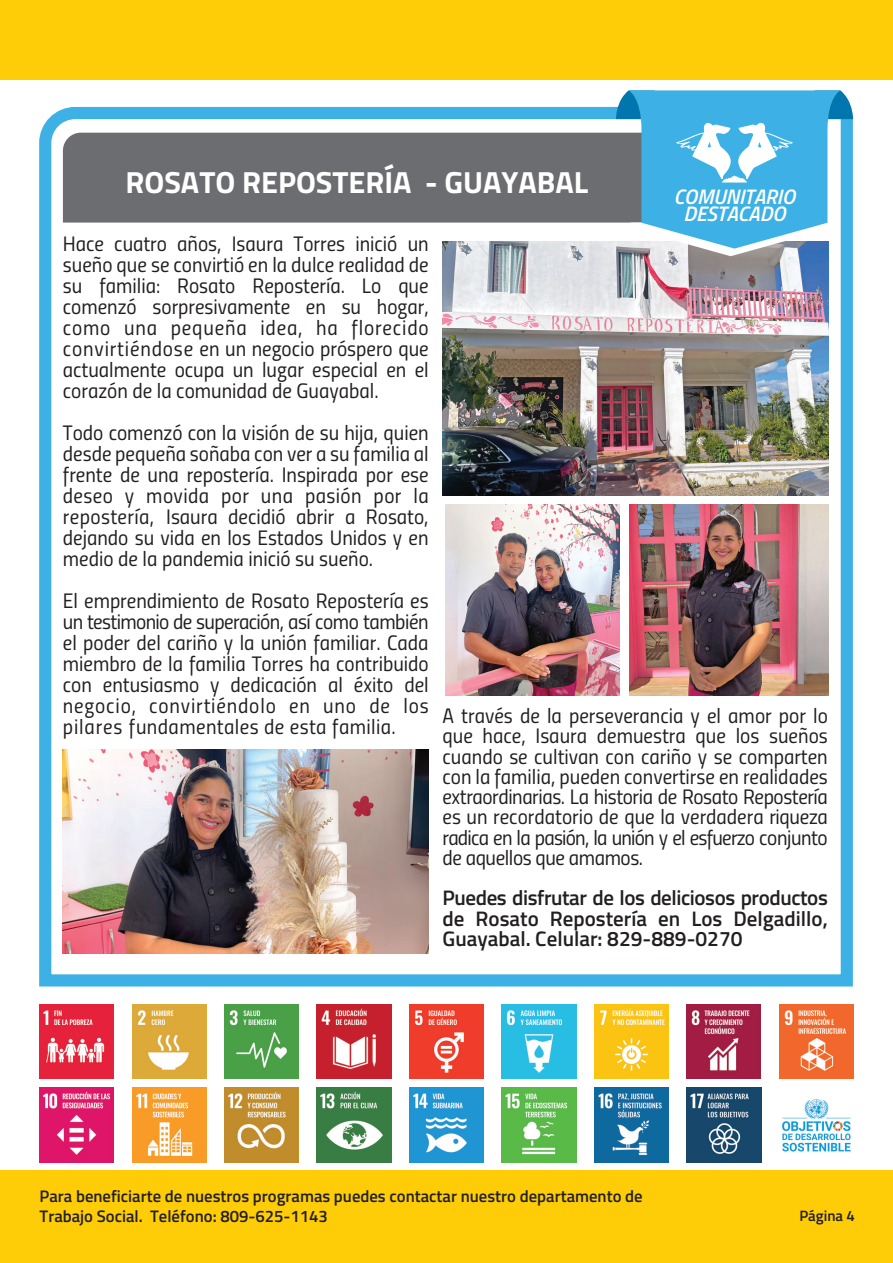
<style>
.page{position:relative;width:893px;height:1263px;background:#fff}
.page>*{position:absolute;margin:0;border:0;box-sizing:border-box;transform-origin:0 0}
.t1{font:700 30.6px "Titillium Web";color:#fff}
.t2{font:21px/21px "Titillium Regular Upright";color:#231f20;text-align:justify}
.t3{font:600 21px/20.2px "Titillium";color:#231f20;text-align:justify}
.t4{font:italic 600 21px/17.1px "Titillium Web";letter-spacing:-.005em;color:#fff;text-align:center}
.t5{font:600 16.65px/20.1px "Titillium Web";color:#231f20}
.t6{font:600 15px "Titillium Web";color:#231f20}
</style>
<div class="page">
<div style="left:0;top:1170px;width:893px;height:93px;background:#fecd08"></div>
<div style="left:0;top:0;width:893px;height:79px;background:#fecd08"></div>
<img style="left:40px;top:1004px;width:74px;height:75px">
<img style="left:132px;top:1004px;width:74px;height:75px">
<img style="left:224px;top:1004px;width:75px;height:75px">
<img style="left:317px;top:1004px;width:74px;height:75px">
<img style="left:409px;top:1004px;width:75px;height:75px">
<img style="left:502px;top:1004px;width:74px;height:75px">
<img style="left:594px;top:1004px;width:74px;height:75px">
<img style="left:687px;top:1004px;width:74px;height:75px">
<img style="left:779px;top:1004px;width:74px;height:75px">
<img style="left:687px;top:1088px;width:74px;height:74px">
<img style="left:40px;top:1088px;width:74px;height:74px">
<img style="left:132px;top:1088px;width:74px;height:74px">
<img style="left:224px;top:1088px;width:75px;height:74px">
<img style="left:317px;top:1088px;width:74px;height:74px">
<img style="left:409px;top:1088px;width:75px;height:74px">
<img style="left:502px;top:1088px;width:74px;height:74px">
<img style="left:594px;top:1088px;width:75px;height:74px">
<img style="left:782px;top:1099px;width:69px;height:53px">
<img style="left:39px;top:106px;width:814px;height:881px">
<img style="left:63px;top:749px;width:366px;height:204px">
<svg style="left:616px;top:90px;width:237px;height:166px"></svg>
<h1 class="t1" style="left:125px;top:159px;width:464px">ROSATO REPOSTERÍA - GUAYABAL</h1>
<p class="t4" style="left:674px;top:187px;width:123px">COMUNITARIO<br>DESTACADO</p>
<p class="t2" style="left:63px;top:232px;width:367px">Hace cuatro años, Isaura Torres inició un sueño que se convirtió en la dulce realidad de su familia: Rosato Repostería. Lo que comenzó sorpresivamente en su hogar, como una pequeña idea, ha florecido convirtiéndose en un negocio próspero que actualmente ocupa un lugar especial en el corazón de la comunidad de Guayabal.</p>
<p class="t2" style="left:63px;top:421px;width:367px">Todo comenzó con la visión de su hija, quien desde pequeña soñaba con ver a su familia al frente de una repostería. Inspirada por ese deseo y movida por una pasión por la repostería, Isaura decidió abrir a Rosato, dejando su vida en los Estados Unidos y en medio de la pandemia inició su sueño.</p>
<p class="t2" style="left:63px;top:589px;width:367px">El emprendimiento de Rosato Repostería es un testimonio de superación, así como también el poder del cariño y la unión familiar. Cada miembro de la familia Torres ha contribuido con entusiasmo y dedicación al éxito del negocio, convirtiéndolo en uno de los pilares fundamentales de esta familia.</p>
<p class="t2" style="left:443px;top:704px;width:387px;line-height:20.2px">A través de la perseverancia y el amor por lo que hace, Isaura demuestra que los sueños cuando se cultivan con cariño y se comparten con la familia, pueden convertirse en realidades extraordinarias. La historia de Rosato Repostería es un recordatorio de que la verdadera riqueza radica en la pasión, la unión y el esfuerzo conjunto de aquellos que amamos.</p>
<p class="t3" style="left:443px;top:887px;width:387px">Puedes disfrutar de los deliciosos productos de Rosato Repostería en Los Delgadillo, Guayabal. Celular: 829-889-0270</p>
<p class="t5" style="left:40px;top:1185px;width:605px">Para beneficiarte de nuestros programas puedes contactar nuestro departamento de<br>Trabajo Social. Teléfono: 809-625-1143</p>
<p class="t6" style="left:799px;top:1204px;width:57px">Página 4</p>
</div>
